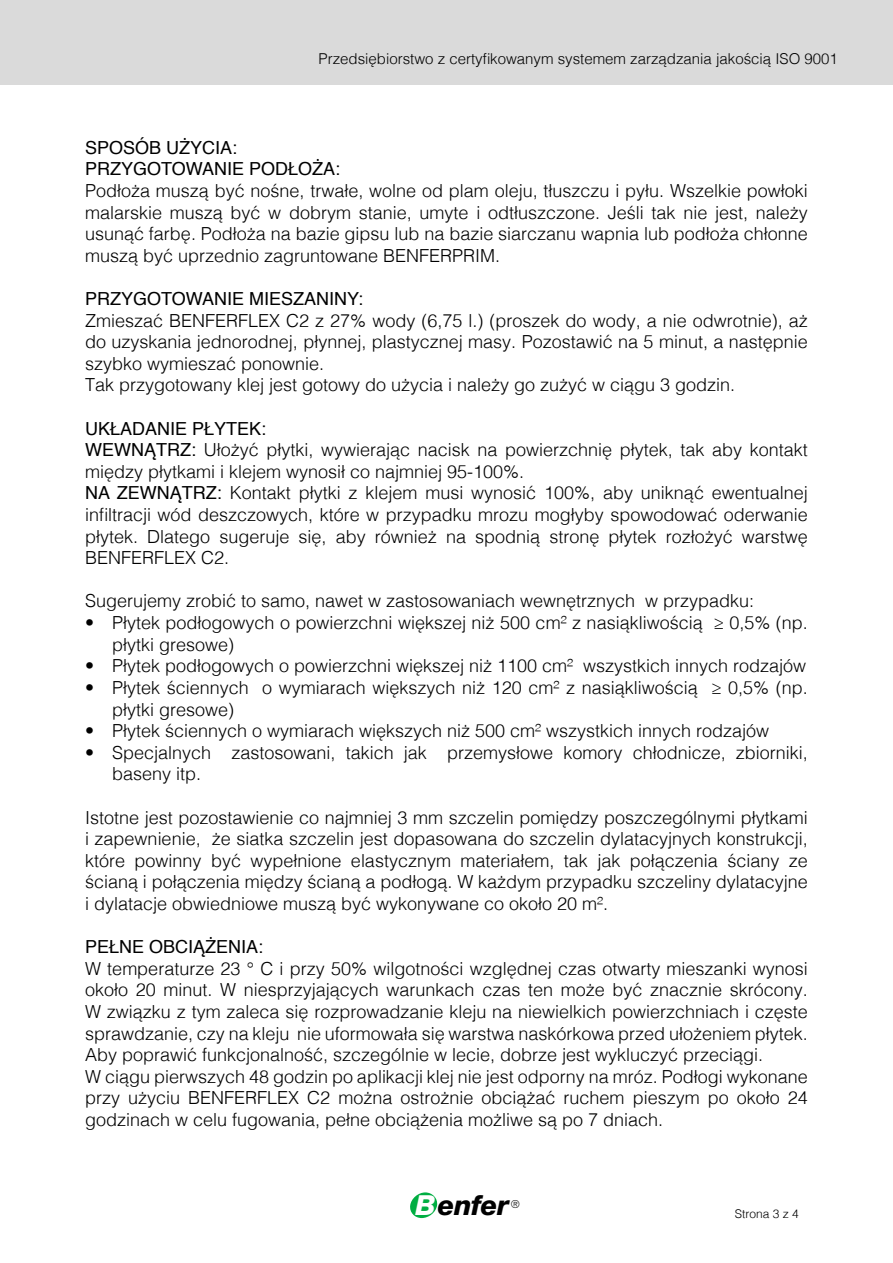
<style>
.page{position:relative;width:893px;height:1263px;background:#fff}
.page>*{position:absolute;margin:0;border:0;box-sizing:border-box;transform-origin:0 0}
.t1{font:italic 800 27.6px "Helvetica Neue";letter-spacing:-.02em;color:#000}
.t2{font:300 18px/21.6px "Helvetica";color:#000}
.t3{font:18px/21.6px "Helvetica";color:#000}
.t4{font:300 15px "Helvetica";color:#000}
.t5{font:300 12px "Helvetica";color:#000}
.t6{font:300 10.5px "Futura";color:#000}
.s1{font-weight:400}
.s2{color:#fff}
</style>
<div class="page">
<svg style="left:410px;top:1192px;width:28px;height:26px"></svg>
<div style="left:0;top:0;width:893px;height:85px;background:#dadada"></div>
<p class="t4" style="left:319px;top:46px;width:521px">Przedsiębiorstwo z certyfikowanym systemem zarządzania jakością ISO 9001</p>
<p class="t3" style="left:85px;top:137px;width:257px">SPOSÓB UŻYCIA:<br>PRZYGOTOWANIE PODŁOŻA:</p>
<p class="t2" style="left:85px;top:179px;width:724px;text-align:justify">Podłoża muszą być nośne, trwałe, wolne od plam oleju, tłuszczu i pyłu. Wszelkie powłoki malarskie muszą być w dobrym stanie, umyte i odtłuszczone. Jeśli tak nie jest, należy usunąć farbę. Podłoża na bazie gipsu lub na bazie siarczanu wapnia lub podłoża chłonne muszą być uprzednio zagruntowane BENFERPRIM.</p>
<p class="t3" style="left:85px;top:288px;width:280px">PRZYGOTOWANIE MIESZANINY:</p>
<p class="t2" style="left:85px;top:308px;width:724px">Zmieszać BENFERFLEX C2 z 27% wody (6,75 l.) (proszek do wody, a nie odwrotnie), aż do uzyskania jednorodnej, płynnej, plastycznej masy. Pozostawić na 5 minut, a następnie szybko wymieszać ponownie.<br>Tak przygotowany klej jest gotowy do użycia i należy go zużyć w ciągu 3 godzin.</p>
<p class="t2" style="left:85px;top:416px;width:724px"><span class="s1">UKŁADANIE PŁYTEK:<br>WEWNĄTRZ:</span> Ułożyć płytki, wywierając nacisk na powierzchnię płytek, tak aby kontakt między płytkami i klejem wynosił co najmniej 95-100%.<br><span class="s1">NA ZEWNĄTRZ:</span> Kontakt płytki z klejem musi wynosić 100%, aby uniknąć ewentualnej infiltracji wód deszczowych, które w przypadku mrozu mogłyby spowodować oderwanie płytek. Dlatego sugeruje się, aby również na spodnią stronę płytek rozłożyć warstwę BENFERFLEX C2.</p>
<p class="t2" style="left:85px;top:589px;width:671px">Sugerujemy zrobić to samo, nawet w zastosowaniach wewnętrznych w przypadku:</p>
<p class="t2" style="left:112px;top:611px;width:697px;text-indent:-27px">• Płytek podłogowych o powierzchni większej niż 500 cm² z nasiąkliwością ≥ 0,5% (np. płytki gresowe)</p>
<p class="t2" style="left:85px;top:654px;width:723px">• Płytek podłogowych o powierzchni większej niż 1100 cm² wszystkich innych rodzajów</p>
<p class="t2" style="left:112px;top:675px;width:697px;text-indent:-27px">• Płytek ściennych o wymiarach większych niż 120 cm² z nasiąkliwością ≥ 0,5% (np. płytki gresowe)</p>
<p class="t2" style="left:85px;top:719px;width:686px">• Płytek ściennych o wymiarach większych niż 500 cm² wszystkich innych rodzajów</p>
<p class="t2" style="left:112px;top:740px;width:697px;text-indent:-27px">• Specjalnych zastosowani, takich jak przemysłowe komory chłodnicze, zbiorniki, baseny itp.</p>
<p class="t2" style="left:85px;top:805px;width:724px;text-align:justify">Istotne jest pozostawienie co najmniej 3 mm szczelin pomiędzy poszczególnymi płytkami i zapewnienie, że siatka szczelin jest dopasowana do szczelin dylatacyjnych konstrukcji, które powinny być wypełnione elastycznym materiałem, tak jak połączenia ściany ze ścianą i połączenia między ścianą a podłogą. W każdym przypadku szczeliny dylatacyjne i dylatacje obwiedniowe muszą być wykonywane co około 20 m².</p>
<p class="t3" style="left:85px;top:936px;width:180px">PEŁNE OBCIĄŻENIA:</p>
<p class="t2" style="left:85px;top:956px;width:724px">W temperaturze 23 ° C i przy 50% wilgotności względnej czas otwarty mieszanki wynosi około 20 minut. W niesprzyjających warunkach czas ten może być znacznie skrócony.<br>W związku z tym zaleca się rozprowadzanie kleju na niewielkich powierzchniach i częste sprawdzanie, czy na kleju nie uformowała się warstwa naskórkowa przed ułożeniem płytek.<br>Aby poprawić funkcjonalność, szczególnie w lecie, dobrze jest wykluczyć przeciągi.<br>W ciągu pierwszych 48 godzin po aplikacji klej nie jest odporny na mróz. Podłogi wykonane przy użyciu BENFERFLEX C2 można ostrożnie obciążać ruchem pieszym po około 24 godzinach w celu fugowania, pełne obciążenia możliwe są po 7 dniach.</p>
<h1 class="t1" style="left:416px;top:1189px;width:95px"><span class="s2">B</span>enfer</h1>
<p class="t6" style="left:511px;top:1198px;width:10px">®</p>
<p class="t5" style="left:735px;top:1204px;width:66px">Strona 3 z 4</p>
</div>
